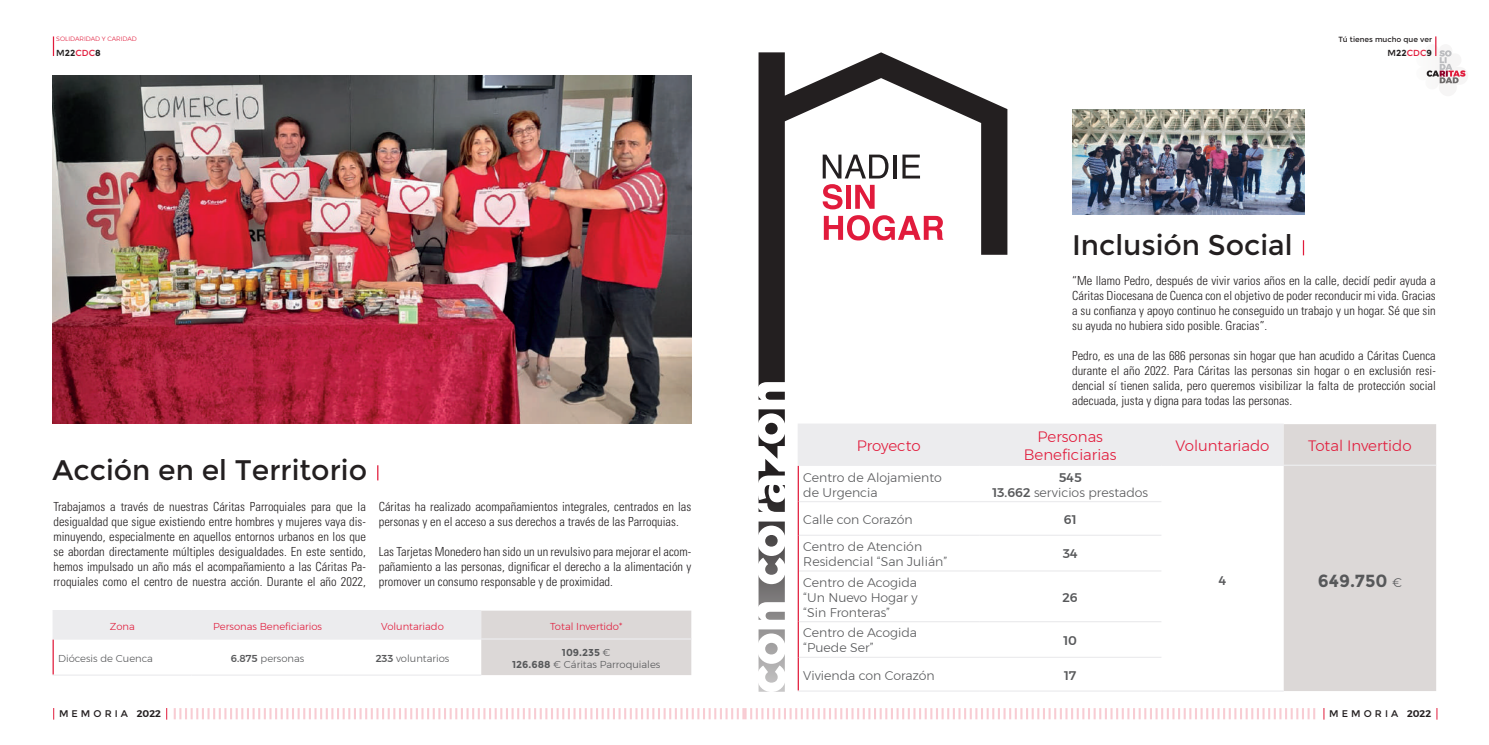
<style>
.page{position:relative;width:1489px;height:745px;background:#fff}
.page>*{position:absolute;margin:0;border:0;box-sizing:border-box;transform-origin:0 0}
.t1{font:900 50.75px "Gotham";letter-spacing:-.005em;color:#fff}
.t2{font:28.25px "Montserrat";color:#231f20}
.t3{font:700 17.5px "Montserrat";color:#57585a}
.t4{font:300 15px/18px "Montserrat";color:#e11b3b;text-align:center}
.t5{font:300 condensed 12.5px/15px "Univers LT Std";color:#231f20;text-align:justify}
.t6{font:300 12.5px/15px "Montserrat";color:#57585a}
.t7{font:500 12.5px "Montserrat";color:#57585a}
.t8{font:300 10px/12px "Montserrat";color:#57585a;text-align:center}
.t9{font:300 10px "Montserrat";color:#e11b3b}
.t10{font:9.62px "Montserrat";letter-spacing:.32em;color:#231f20}
.t11{font:700 8.75px "Montserrat";color:#231f20}
.t12{font:7.5px "Montserrat";color:#231f20}
.t13{font:300 6.25px "Montserrat";color:#e11b3b}
.s1{font-weight:400}
.s2{font-weight:400;color:#e11b3b}
.s3{font-weight:500}
.s4{font-weight:700}
.s5{font-weight:300;font-size:12.5px}
.s6{font-weight:600}
</style>
<div class="page">
<svg style="left:758px;top:52px;width:249px;height:639px"></svg>
<hr style="left:53px;top:609px;width:138px;height:2px;background:#ececee">
<hr style="left:191px;top:609px;width:153px;height:2px;background:#ececee">
<hr style="left:344px;top:609px;width:137px;height:2px;background:#ececee">
<svg style="left:53px;top:610px;width:638px;height:64px"></svg>
<hr style="left:53px;top:638px;width:138px;height:1px;background:#ececee">
<hr style="left:191px;top:638px;width:153px;height:1px;background:#ececee">
<hr style="left:344px;top:638px;width:137px;height:1px;background:#ececee">
<hr style="left:481px;top:638px;width:210px;height:1px;background:#ececee">
<hr style="left:53px;top:674px;width:138px;height:1px;background:#ececee">
<hr style="left:191px;top:674px;width:153px;height:1px;background:#ececee">
<hr style="left:344px;top:674px;width:137px;height:1px;background:#ececee">
<hr style="left:53px;top:639px;width:1px;height:35px;background:#e11b3b">
<svg style="left:377px;top:465px;width:1px;height:15px"></svg>
<svg style="left:798px;top:424px;width:637px;height:266px"></svg>
<hr style="left:797px;top:423px;width:182px;height:1px;background:#ececee">
<hr style="left:797px;top:424px;width:1px;height:40px;background:#ececee">
<hr style="left:979px;top:423px;width:182px;height:1px;background:#ececee">
<hr style="left:978px;top:424px;width:1px;height:40px;background:#ececee">
<hr style="left:1161px;top:423px;width:122px;height:1px;background:#ececee">
<hr style="left:1160px;top:424px;width:1px;height:40px;background:#ececee">
<hr style="left:797px;top:464px;width:182px;height:1px;background:#ececee">
<hr style="left:979px;top:464px;width:182px;height:1px;background:#ececee">
<hr style="left:1161px;top:464px;width:122px;height:1px;background:#ececee">
<hr style="left:1283px;top:464px;width:152px;height:1px;background:#ececee">
<hr style="left:798px;top:656px;width:181px;height:1px;background:#ececee">
<hr style="left:979px;top:656px;width:182px;height:1px;background:#ececee">
<hr style="left:797px;top:690px;width:182px;height:1px;background:#ececee">
<hr style="left:979px;top:690px;width:182px;height:1px;background:#ececee">
<hr style="left:1161px;top:690px;width:122px;height:1px;background:#ececee">
<hr style="left:798px;top:500px;width:181px;height:2px;background:#ececee">
<hr style="left:979px;top:500px;width:182px;height:2px;background:#ececee">
<hr style="left:798px;top:534px;width:181px;height:1px;background:#ececee">
<hr style="left:979px;top:534px;width:182px;height:1px;background:#ececee">
<hr style="left:798px;top:570px;width:181px;height:1px;background:#ececee">
<hr style="left:979px;top:570px;width:182px;height:1px;background:#ececee">
<hr style="left:798px;top:620px;width:181px;height:2px;background:#ececee">
<hr style="left:979px;top:620px;width:182px;height:2px;background:#ececee">
<hr style="left:797px;top:465px;width:1px;height:36px;background:#e11b3b">
<hr style="left:797px;top:501px;width:1px;height:34px;background:#e11b3b">
<hr style="left:797px;top:535px;width:1px;height:35px;background:#e11b3b">
<hr style="left:797px;top:570px;width:1px;height:51px;background:#e11b3b">
<hr style="left:797px;top:621px;width:1px;height:36px;background:#e11b3b">
<hr style="left:797px;top:657px;width:1px;height:33px;background:#e11b3b">
<svg style="left:1302px;top:240px;width:1px;height:15px"></svg>
<img style="left:1072px;top:109px;width:231px;height:105px">
<svg style="left:1426px;top:44px;width:40px;height:40px"></svg>
<svg style="left:174px;top:708px;width:1141px;height:10px"></svg>
<hr style="left:1434px;top:36px;width:2px;height:20px;background:#e11b3b">
<svg style="left:53px;top:36px;width:1px;height:20px"></svg>
<img style="left:52px;top:75px;width:639px;height:348px">
<p class="t13" style="left:56px;top:34px;width:82px">SOLIDARIDAD Y CARIDAD</p>
<p class="t12" style="left:1338px;top:35px;width:95px">Tú tienes mucho que ver</p>
<p class="t11" style="left:56px;top:48px;width:46px"><span class="s1">M</span>22<span class="s2">CDC</span>8</p>
<p class="t11" style="left:1387px;top:48px;width:46px"><span class="s1">M</span>22<span class="s2">CDC</span>9</p>
<h2 class="t2" style="left:53px;top:454px;width:316px">Acción en el Territorio</h2>
<p class="t5" style="left:53px;top:498px;width:314px">Trabajamos a través de nuestras Cáritas Parroquiales para que la desigualdad que sigue existiendo entre hombres y mujeres vaya dis&shy;minuyendo, especialmente en aquellos entornos urbanos en los que se abordan directamente múltiples desigualdades. En este sentido, hemos impulsado un año más el acompañamiento a las Cáritas Pa&shy;rroquiales como el centro de nuestra acción. Durante el año 2022,</p>
<p class="t5" style="left:379px;top:498px;width:314px">Cáritas ha realizado acompañamientos integrales, centrados en las personas y en el acceso a sus derechos a través de las Parroquias.</p>
<p class="t5" style="left:379px;top:543px;width:314px">Las Tarjetas Monedero han sido un un revulsivo para mejorar el acom&shy;pañamiento a las personas, dignificar el derecho a la alimentación y promover un consumo responsable y de proximidad.</p>
<p class="t9" style="left:110px;top:618px;width:27px">Zona</p>
<p class="t9" style="left:213px;top:618px;width:110px">Personas Beneficiarios</p>
<p class="t9" style="left:381px;top:618px;width:64px">Voluntariado</p>
<p class="t9" style="left:550px;top:618px;width:74px">Total Invertido*</p>
<p class="t8" style="left:58px;top:652px;width:96px">Diócesis de Cuenca</p>
<p class="t8" style="left:231px;top:652px;width:75px"><span class="s3">6.875</span> personas</p>
<p class="t8" style="left:376px;top:652px;width:75px"><span class="s3">233</span> voluntarios</p>
<p class="t8" style="left:512px;top:646px;width:150px"><span class="s4">109.235</span> €<br><span class="s4">126.688</span> € Cáritas Parroquiales</p>
<h1 class="t1" style="left:732px;top:693px;width:315px;rotate:-90deg">con corazón</h1>
<h2 class="t2" style="left:1072px;top:229px;width:222px">Inclusión Social</h2>
<p class="t5" style="left:1072px;top:273px;width:365px">“Me llamo Pedro, después de vivir varios años en la calle, decidí pedir ayuda a Cáritas Diocesana de Cuenca con el objetivo de poder reconducir mi vida. Gracias a su confianza y apoyo continuo he conseguido un trabajo y un hogar. Sé que sin su ayuda no hubiera sido posible. Gracias”.</p>
<p class="t5" style="left:1072px;top:348px;width:365px">Pedro, es una de las 686 personas sin hogar que han acudido a Cáritas Cuenca durante el año 2022. Para Cáritas las personas sin hogar o en exclusión resi&shy;dencial sí tienen salida, pero queremos visibilizar la falta de protección social adecuada, justa y digna para todas las personas.</p>
<p class="t4" style="left:856px;top:436px;width:65px">Proyecto</p>
<p class="t4" style="left:1023px;top:427px;width:94px">Personas<br>Beneficiarias</p>
<p class="t4" style="left:1175px;top:436px;width:95px">Voluntariado</p>
<p class="t4" style="left:1308px;top:436px;width:105px">Total Invertido</p>
<p class="t6" style="left:803px;top:469px;width:140px">Centro de Alojamiento de Urgencia</p>
<p class="t6" style="left:992px;top:469px;width:157px;text-align:center"><span class="s3">545<br>13.662</span> servicios prestados</p>
<p class="t6" style="left:803px;top:511px;width:111px">Calle con Corazón</p>
<p class="t7" style="left:1063px;top:509px;width:14px">61</p>
<p class="t6" style="left:803px;top:538px;width:145px">Centro de Atención<br>Residencial “San Julián”</p>
<p class="t7" style="left:1062px;top:544px;width:16px">34</p>
<p class="t6" style="left:803px;top:574px;width:116px;text-align:justify">Centro de Acogida “Un Nuevo Hogar y “Sin Fronteras”</p>
<p class="t7" style="left:1062px;top:587px;width:17px">26</p>
<p class="t6" style="left:803px;top:624px;width:115px">Centro de Acogida “Puede Ser”</p>
<p class="t7" style="left:1063px;top:630px;width:15px">10</p>
<p class="t6" style="left:803px;top:667px;width:133px">Vivienda con Corazón</p>
<p class="t7" style="left:1064px;top:664px;width:13px">17</p>
<p class="t7" style="left:1218px;top:570px;width:9px">4</p>
<h3 class="t3" style="left:1317px;top:570px;width:86px">649.750 <span class="s5">€</span></h3>
<p class="t10" style="left:59px;top:708px;width:103px">MEMORIA <span class="s6">2022</span></p>
<p class="t10" style="left:1329px;top:708px;width:103px">MEMORIA <span class="s6">2022</span></p>
</div>
